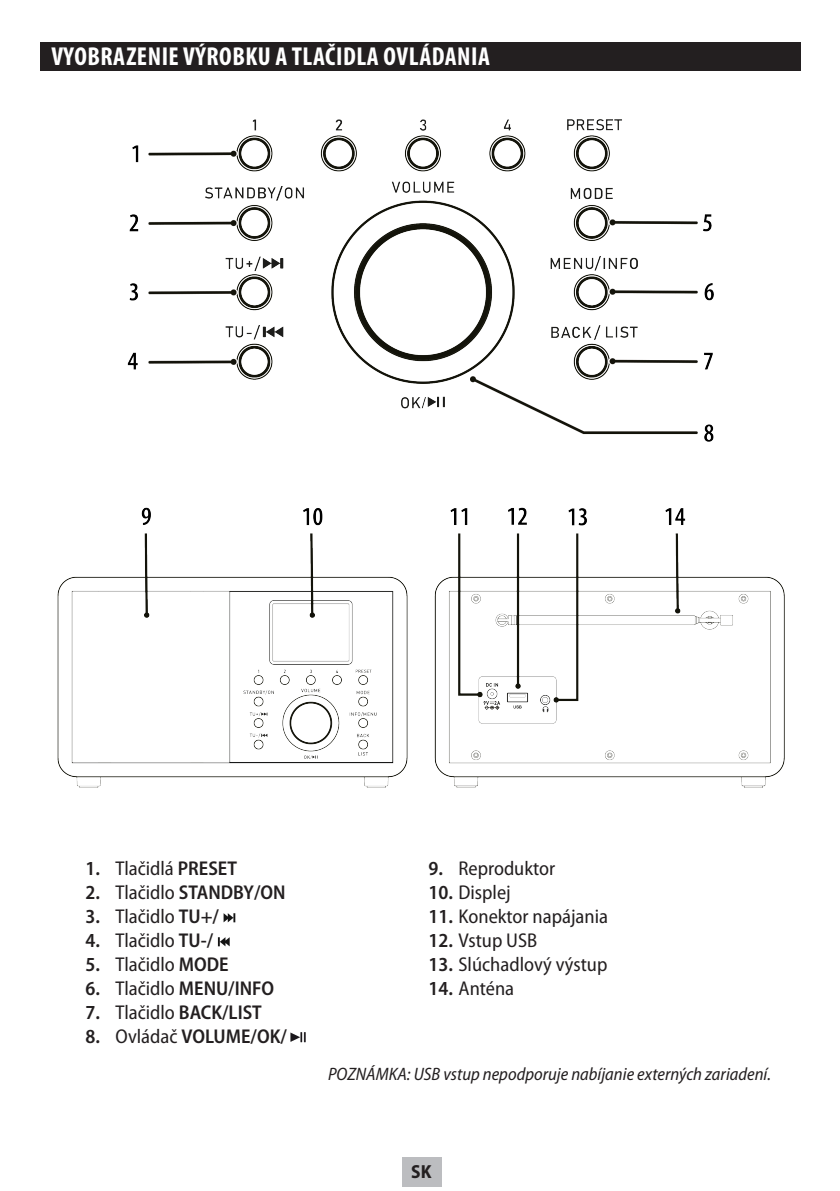
<style>
.page{position:relative;width:840px;height:1191px;background:#fff}
.page>*{position:absolute;margin:0;border:0;box-sizing:border-box;transform-origin:0 0}
.Nadpis{font:700 condensed 26px "Myriad Pro";letter-spacing:.02em;color:#fff}
.t1{font:semi-condensed 20px "Myriad Pro";color:#231f20}
.t2{font:600 semi-condensed 20px "Myriad Pro";color:#231f20}
.t3{font:700 semi-condensed 19px "Myriad Pro";color:#231f20}
.Note{font:italic semi-condensed 18px "Myriad Pro";color:#231f20}
.s1{font-weight:400}
.s2{font-weight:600}
</style>
<div class="page">
<div style="left:401px;top:1157px;width:40px;height:29px;background:#bcbdc0"></div>
<div style="left:40px;top:43px;width:759px;height:28px;background:#231f20"></div>
<img style="left:57px;top:119px;width:728px;height:669px">
<img style="left:223px;top:913px;width:13px;height:10px">
<img style="left:217px;top:937px;width:13px;height:10px">
<img style="left:290px;top:1032px;width:16px;height:11px">
<p class="Nadpis" style="left:51px;top:40px;width:440px">VYOBRAZENIE VÝROBKU A TLAČIDLA OVLÁDANIA</p>
<p class="t2" style="left:85px;top:856px;width:153px">1. <span class="s1">Tlačidlá</span> PRESET</p>
<p class="t2" style="left:85px;top:880px;width:201px">2. <span class="s1">Tlačidlo</span> STANDBY/ON</p>
<p class="t1" style="left:85px;top:904px;width:135px"><span class="s2">3.</span> Tlačidlo <span class="s2">TU+/</span></p>
<p class="t1" style="left:85px;top:928px;width:129px"><span class="s2">4.</span> Tlačidlo <span class="s2">TU-/</span></p>
<p class="t1" style="left:85px;top:952px;width:145px"><span class="s2">5.</span> Tlačidlo <span class="s2">MODE</span></p>
<p class="t2" style="left:85px;top:976px;width:190px">6. <span class="s1">Tlačidlo</span> MENU/INFO</p>
<p class="t2" style="left:85px;top:1000px;width:178px">7. <span class="s1">Tlačidlo</span> BACK/LIST</p>
<p class="t2" style="left:85px;top:1024px;width:203px">8. <span class="s1">Ovládač</span> VOLUME/OK/</p>
<p class="t1" style="left:428px;top:856px;width:128px"><span class="s2">9.</span> Reproduktor</p>
<p class="t1" style="left:428px;top:880px;width:84px"><span class="s2">10.</span> Displej</p>
<p class="t1" style="left:428px;top:904px;width:181px"><span class="s2">11.</span> Konektor napájania</p>
<p class="t1" style="left:428px;top:928px;width:110px"><span class="s2">12.</span> Vstup USB</p>
<p class="t1" style="left:428px;top:952px;width:180px"><span class="s2">13.</span> Slúchadlový výstup</p>
<p class="t1" style="left:428px;top:976px;width:87px"><span class="s2">14.</span> Anténa</p>
<p class="Note" style="left:328px;top:1063px;width:444px">POZNÁMKA: USB vstup nepodporuje nabíjanie externých zariadení.</p>
<p class="t3" style="left:411px;top:1159px;width:22px">SK</p>
</div>
